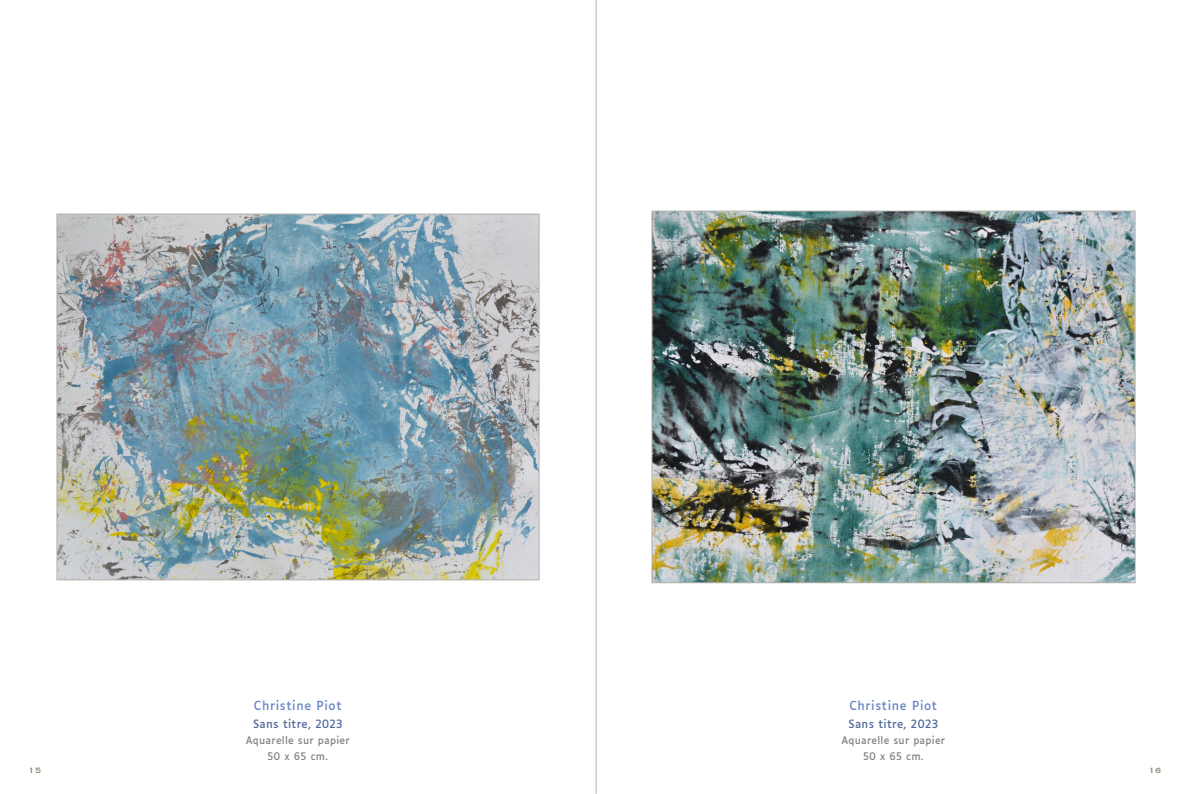
<style>
.page{position:relative;width:1191px;height:794px;background:#fff}
.page>*{position:absolute;margin:0;border:0;box-sizing:border-box;transform-origin:0 0}
.t1{font:12px "Luciole";letter-spacing:.05em;color:#6785c2}
.t2{font:11px "Luciole";letter-spacing:.025em;color:#526a9b}
.t3{font:10px/16px "Luciole";letter-spacing:.025em;color:#7f8184;text-align:center}
.t4{font:10px "Copperplate";color:#8a8b79}
</style>
<div class="page">
<hr style="left:596px;top:0;width:1px;height:794px;background:#b1b1ad">
<img style="left:59px;top:216px;width:478px;height:362px">
<img style="left:653px;top:213px;width:480px;height:368px">
<p class="t1" style="left:254px;top:700px;width:89px">Christine Piot</p>
<p class="t2" style="left:253px;top:719px;width:91px">Sans titre, 2023</p>
<p class="t3" style="left:246px;top:733px;width:105px">Aquarelle sur papier<br>50 x 65 cm.</p>
<p class="t1" style="left:849px;top:700px;width:89px">Christine Piot</p>
<p class="t2" style="left:848px;top:719px;width:91px">Sans titre, 2023</p>
<p class="t3" style="left:841px;top:733px;width:105px">Aquarelle sur papier<br>50 x 65 cm.</p>
<p class="t4" style="left:29px;top:765px;width:14px">15</p>
<p class="t4" style="left:1148px;top:765px;width:14px">16</p>
</div>
